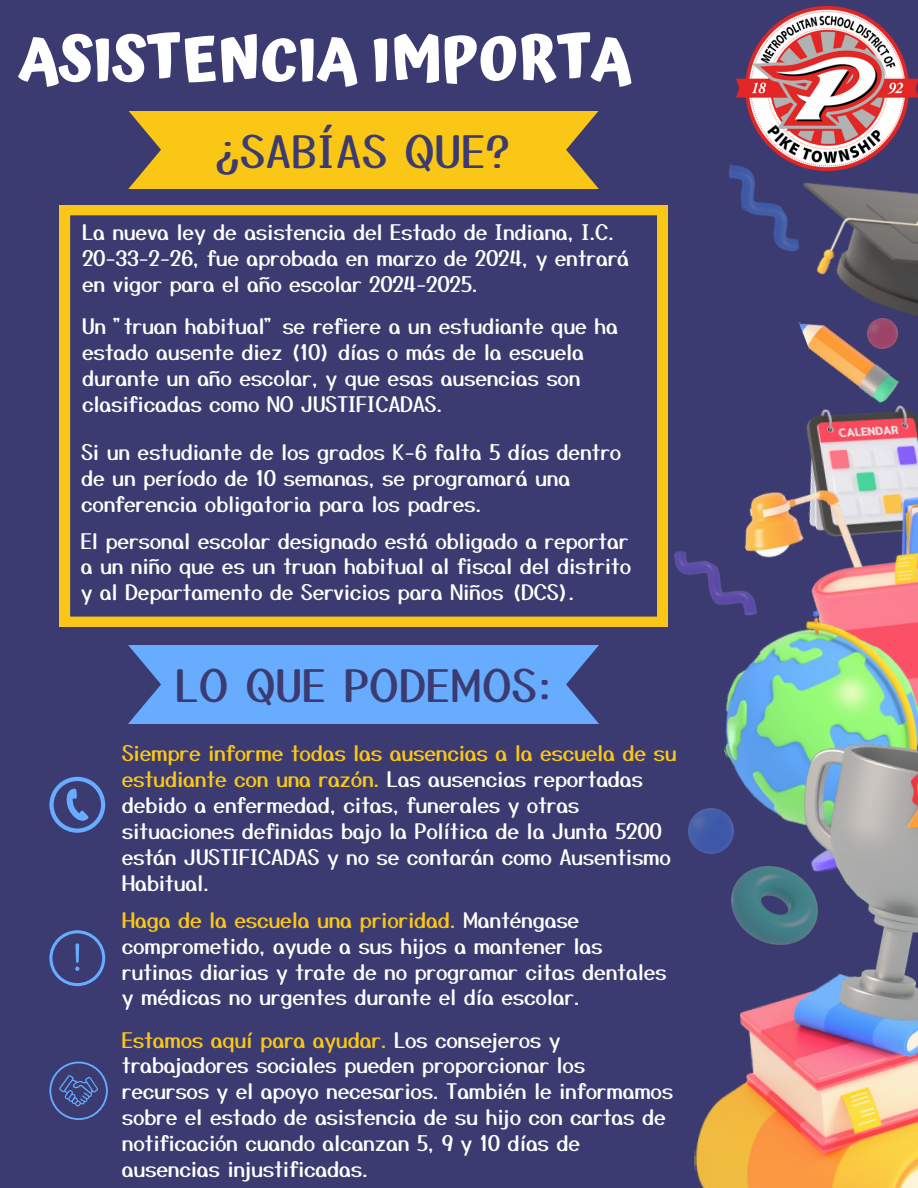
<style>
.page{position:relative;width:918px;height:1188px;background:#3b3b71}
.page>*{position:absolute;margin:0;border:0;box-sizing:border-box;transform-origin:0 0}
.t1{font:700 60px "Atma";color:#fff}
.t2{font:43.8px/60.8px "Yusei Magic";letter-spacing:.015em;color:#3b3b71;text-align:center}
.t3{font:21px/25.8px "Yusei Magic";letter-spacing:-.015em;color:#fff}
.s1{color:#fbc716}
</style>
<div class="page">
<img style="left:667px;top:545px;width:55px;height:78px">
<img style="left:806px;top:406px;width:112px;height:56px">
<img style="left:806px;top:367px;width:97px;height:52px">
<img style="left:688px;top:817px;width:5px;height:28px">
<img style="left:798px;top:182px;width:120px;height:185px">
<img style="left:891px;top:459px;width:27px;height:51px">
<img style="left:738px;top:462px;width:164px;height:129px">
<img style="left:772px;top:510px;width:146px;height:81px">
<img style="left:694px;top:993px;width:224px;height:195px">
<img style="left:693px;top:591px;width:225px;height:276px">
<img style="left:914px;top:595px;width:4px;height:150px">
<img style="left:731px;top:867px;width:73px;height:78px">
<img style="left:804px;top:745px;width:114px;height:275px">
<img style="left:728px;top:164px;width:76px;height:99px">
<svg style="left:128px;top:111px;width:471px;height:78px;background:#edbd1c"></svg>
<svg style="left:60px;top:205px;width:607px;height:422px"></svg>
<div style="left:129px;top:646px;width:469px;height:77px;background:#67acff"></div>
<img style="left:737px;top:7px;width:181px;height:164px">
<svg style="left:49px;top:1062px;width:59px;height:58px"></svg>
<svg style="left:49px;top:777px;width:56px;height:56px"></svg>
<svg style="left:49px;top:930px;width:56px;height:56px"></svg>
<h2 class="t1" style="left:19px;top:24px;width:615px">ASISTENCIA IMPORTA</h2>
<p class="t2" style="left:218px;top:118px;width:293px">¿SABÍAS QUE?</p>
<p class="t3" style="left:82px;top:218px;width:549px">La nueva ley de asistencia del Estado de Indiana, I.C.<br>20-33-2-26, fue aprobada en marzo de 2024, y entrará en vigor para el año escolar 2024-2025.</p>
<p class="t3" style="left:82px;top:312px;width:537px">Un "truan habitual" se refiere a un estudiante que ha estado ausente diez (10) días o más de la escuela durante un año escolar, y que esas ausencias son clasificadas como NO JUSTIFICADAS.</p>
<p class="t3" style="left:81px;top:438px;width:542px">Si un estudiante de los grados K-6 falta 5 días dentro de un período de 10 semanas, se programará una conferencia obligatoria para los padres.</p>
<p class="t3" style="left:81px;top:526px;width:552px">El personal escolar designado está obligado a reportar a un niño que es un truan habitual al fiscal del distrito y al Departamento de Servicios para Niños (DCS).</p>
<p class="t2" style="left:175px;top:653px;width:378px">LO QUE PODEMOS:<br>HACER:</p>
<p class="t3" style="left:122px;top:739px;width:557px"><span class="s1">Siempre informe todas las ausencias a la escuela de su estudiante con una razón.</span> Las ausencias reportadas debido a enfermedad, citas, funerales y otras situaciones definidas bajo la Política de la Junta 5200 están JUSTIFICADAS y no se contarán como Ausentismo Habitual.</p>
<p class="t3" style="left:122px;top:906px;width:546px"><span class="s1">Haga de la escuela una prioridad.</span> Manténgase comprometido, ayude a sus hijos a mantener las rutinas diarias y trate de no programar citas dentales y médicas no urgentes durante el día escolar.</p>
<h1 class="t3" style="left:122px;top:1025px;width:553px"><span class="s1">Estamos aquí para ayudar.</span> Los consejeros y trabajadores sociales pueden proporcionar los recursos y el apoyo necesarios. También le informamos sobre el estado de asistencia de su hijo con cartas de notificación cuando alcanzan 5, 9 y 10 días de ausencias injustificadas.</h1>
</div>
